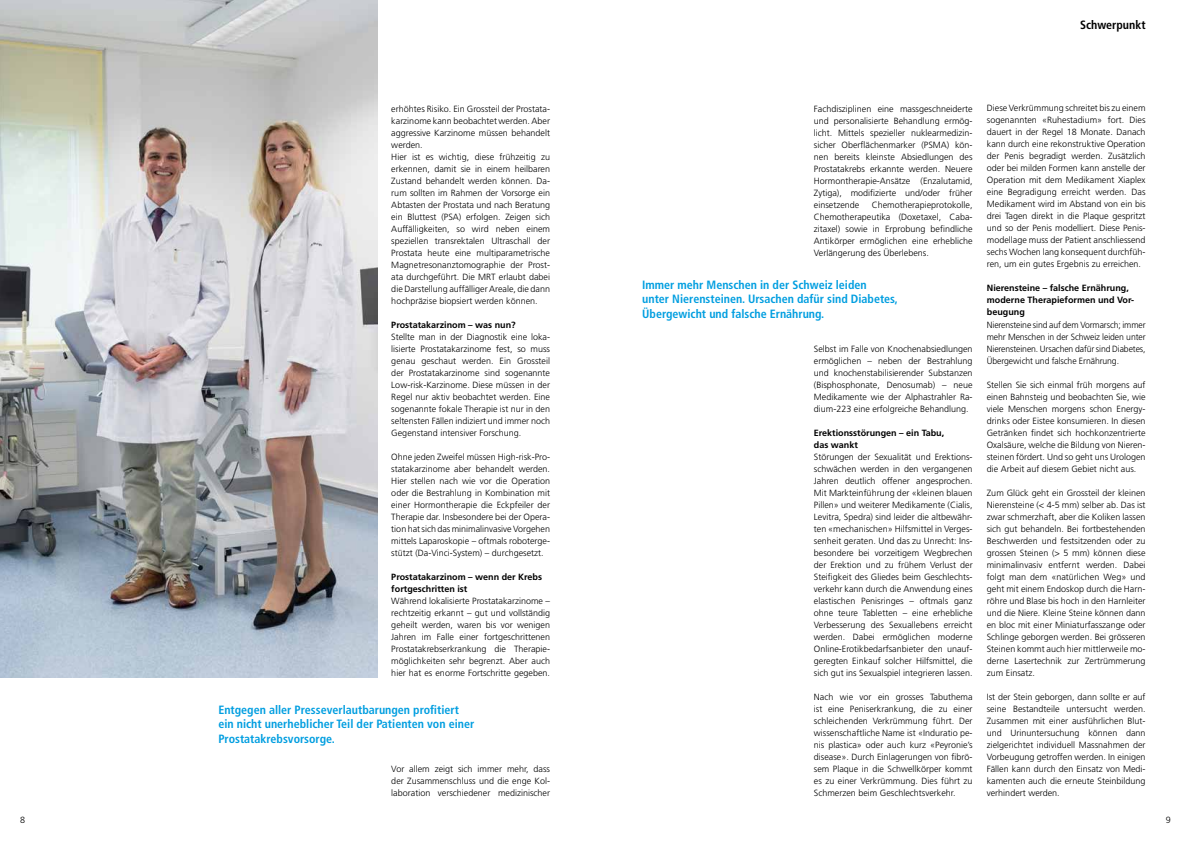
<style>
.page{position:relative;width:1191px;height:842px;background:#fff}
.page>*{position:absolute;margin:0;border:0;box-sizing:border-box;transform-origin:0 0}
.t1{font:700 condensed 12px/14.4px "Frutiger";color:#009ee0}
.t2{font:700 condensed 12px "Frutiger";color:#000}
.t3{font:300 9px/12px "Frutiger";color:#000;text-align:justify}
.t4{font:700 9px/12px "Frutiger";color:#000}
.t5{font:300 9px/12px "Frutiger";color:#000;text-align:justify;scale:.96 1}
</style>
<div class="page">
<img style="left:0;top:0;width:377px;height:677px">
<p class="t3" style="left:391px;top:103px;width:160px;text-align:left">erhöhtes Risiko. Ein Grossteil der Prostata&shy;karzinome kann beobachtet werden. Aber aggressive Karzinome müssen behandelt werden.<br>Hier ist es wichtig, diese frühzeitig zu erkennen, damit sie in einem heilbaren Zustand behandelt werden können. Da&shy;rum sollten im Rahmen der Vorsorge ein Abtasten der Prostata und nach Beratung ein Bluttest (PSA) erfolgen. Zeigen sich Auffälligkeiten, so wird neben einem speziellen transrektalen Ultraschall der Prostata heute eine multiparametrische Magnetresonanztomographie der Prost&shy;ata durchgeführt. Die MRT erlaubt dabei die Darstellung auffälliger Areale, die dann hochpräzise biopsiert werden können.</p>
<p class="t4" style="left:391px;top:318px;width:126px">Prostatakarzinom – was nun?</p>
<p class="t3" style="left:391px;top:331px;width:160px">Stellte man in der Diagnostik eine loka&shy;lisierte Prostatakarzinome fest, so muss genau geschaut werden. Ein Grossteil der Prostatakarzinome sind sogenannte Low-risk-Karzinome. Diese müssen in der Regel nur aktiv beobachtet werden. Eine sogenannte fokale Therapie ist nur in den seltensten Fällen indiziert und immer noch Gegenstand intensiver Forschung.</p>
<p class="t3" style="left:391px;top:451px;width:160px">Ohne jeden Zweifel müssen High-risk-Pro&shy;statakarzinome aber behandelt werden.<br>Hier stellen nach wie vor die Operation oder die Bestrahlung in Kombination mit einer Hormontherapie die Eckpfeiler der Therapie dar. Insbesondere bei der Opera&shy;tion hat sich das minimalinvasive Vorgehen mittels Laparoskopie – oftmals roboterge&shy;stützt (Da-Vinci-System) – durchgesetzt.</p>
<p class="t4" style="left:391px;top:570px;width:152px">Prostatakarzinom – wenn der Krebs fortgeschritten ist</p>
<p class="t3" style="left:391px;top:595px;width:160px">Während lokalisierte Prostatakarzinome – rechtzeitig erkannt – gut und vollständig geheilt werden, waren bis vor wenigen Jahren im Falle einer fortgeschrittenen Prostatakrebserkrankung die Therapie&shy;möglichkeiten sehr begrenzt. Aber auch hier hat es enorme Fortschritte gegeben.</p>
<h1 class="t1" style="left:218px;top:702px;width:257px">Entgegen aller Presseverlautbarungen profitiert ein nicht unerheblicher Teil der Patienten von einer<br>Prostatakrebsvorsorge.</h1>
<p class="t3" style="left:391px;top:763px;width:160px">Vor allem zeigt sich immer mehr, dass der Zusammenschluss und die enge Kol&shy;laboration verschiedener medizinischer</p>
<h1 class="t2" style="left:1080px;top:17px;width:67px">Schwerpunkt</h1>
<p class="t3" style="left:814px;top:103px;width:160px">Fachdisziplinen eine massgeschneiderte und personalisierte Behandlung ermög&shy;licht. Mittels spezieller nuklearmedizin&shy;sicher Oberflächenmarker (PSMA) kön&shy;nen bereits kleinste Absiedlungen des Prostatakrebs erkannte werden. Neuere Hormontherapie-Ansätze (Enzalutamid, Zytiga), modifizierte und/oder früher einsetzende</p>
<p class="t3" style="left:814px;top:199px;width:160px;text-indent:58px">Chemotherapieprotokolle, Chemotherapeutika (Doxetaxel, Caba&shy;zitaxel) sowie in Erprobung befindliche Antikörper ermöglichen eine erhebliche Verlängerung des Überlebens.</p>
<h1 class="t1" style="left:642px;top:277px;width:257px">Immer mehr Menschen in der Schweiz leiden<br>unter Nierensteinen. Ursachen dafür sind Diabetes,<br>Übergewicht und falsche Ernährung.</h1>
<p class="t3" style="left:814px;top:343px;width:160px">Selbst im Falle von Knochenabsiedlungen ermöglichen – neben der Bestrahlung und knochenstabilisierender Substanzen (Bisphosphonate, Denosumab) – neue Medikamente wie der Alphastrahler Ra&shy;dium-223 eine erfolgreiche Behandlung.</p>
<p class="t4" style="left:814px;top:426px;width:132px">Erektionsstörungen – ein Tabu, das wankt</p>
<p class="t3" style="left:814px;top:451px;width:160px">Störungen der Sexualität und Erektions&shy;schwächen werden in den vergangenen Jahren deutlich offener angesprochen.<br>Mit Markteinführung der «kleinen blauen Pillen» und weiterer Medikamente (Cialis, Levitra, Spedra) sind leider die altbewähr&shy;ten «mechanischen» Hilfsmittel in Verges&shy;senheit geraten. Und das zu Unrecht: Ins&shy;besondere bei vorzeitigem Wegbrechen der Erektion und zu frühem Verlust der Steifigkeit des Gliedes beim Geschlechts&shy;verkehr kann durch die Anwendung eines elastischen Penisringes – oftmals ganz ohne teure Tabletten – eine erhebliche Verbesserung des Sexuallebens erreicht werden. Dabei ermöglichen moderne Online-Erotikbedarfsanbieter den unauf&shy;geregten Einkauf solcher Hilfsmittel, die sich gut ins Sexualspiel integrieren lassen.</p>
<p class="t3" style="left:814px;top:690px;width:160px">Nach wie vor ein grosses Tabuthema ist eine Peniserkrankung, die zu einer schleichenden Verkrümmung führt. Der wissenschaftliche Name ist «Induratio pe&shy;nis plastica» oder auch kurz «Peyronie’s disease». Durch Einlagerungen von fibrö&shy;sem Plaque in die Schwellkörper kommt es zu einer Verkrümmung. Dies führt zu Schmerzen beim Geschlechtsverkehr.</p>
<p class="t3" style="left:986px;top:102px;width:160px">Diese Verkrümmung schreitet bis zu einem sogenannten «Ruhestadium» fort. Dies dauert in der Regel 18 Monate. Danach kann durch eine rekonstruktive Operation der Penis begradigt werden. Zusätzlich oder bei milden Formen kann anstelle der Operation mit dem Medikament Xiaplex eine Begradigung erreicht werden. Das Medikament wird im Abstand von ein bis drei Tagen direkt in die Plaque gespritzt und so der Penis modelliert. Diese Penis&shy;modellage muss der Patient anschliessend sechs Wochen lang konsequent durchfüh&shy;ren, um ein gutes Ergebnis zu erreichen.</p>
<p class="t4" style="left:986px;top:282px;width:149px">Nierensteine – falsche Ernährung, moderne Therapieformen und Vor&shy;beugung</p>
<p class="t5" style="left:986px;top:319px;width:167px">Nierensteine sind auf dem Vormarsch; immer mehr Menschen in der Schweiz leiden unter Nierensteinen. Ursachen dafür sind Diabetes, Übergewicht und falsche Ernährung.</p>
<p class="t3" style="left:986px;top:379px;width:160px">Stellen Sie sich einmal früh morgens auf einen Bahnsteig und beobachten Sie, wie viele Menschen morgens schon Energy&shy;drinks oder Eistee konsumieren. In diesen Getränken findet sich hochkonzentrierte Oxalsäure, welche die Bildung von Nieren&shy;steinen fördert. Und so geht uns Urologen die Arbeit auf diesem Gebiet nicht aus.</p>
<p class="t3" style="left:986px;top:487px;width:160px">Zum Glück geht ein Grossteil der kleinen Nierensteine (&lt; 4-5 mm) selber ab. Das ist zwar schmerzhaft, aber die Koliken lassen sich gut behandeln. Bei fortbestehenden Beschwerden und festsitzenden oder zu grossen Steinen (&gt; 5 mm) können diese minimalinvasiv entfernt werden. Dabei folgt man dem «natürlichen Weg» und geht mit einem Endoskop durch die Harn&shy;röhre und Blase bis hoch in den Harnleiter und die Niere. Kleine Steine können dann en bloc mit einer Miniaturfasszange oder Schlinge geborgen werden. Bei grösseren Steinen kommt auch hier mittlerweile mo&shy;derne Lasertechnik zur Zertrümmerung zum Einsatz.</p>
<p class="t3" style="left:986px;top:691px;width:160px">Ist der Stein geborgen, dann sollte er auf seine Bestandteile untersucht werden.<br>Zusammen mit einer ausführlichen Blut&shy;und Urinuntersuchung können dann zielgerichtet individuell Massnahmen der Vorbeugung getroffen werden. In einigen Fällen kann durch den Einsatz von Medi&shy;kamenten auch die erneute Steinbildung verhindert werden.</p>
<p class="t3" style="left:20px;top:814px;width:7px">8</p>
<p class="t3" style="left:1165px;top:814px;width:7px">9</p>
</div>
